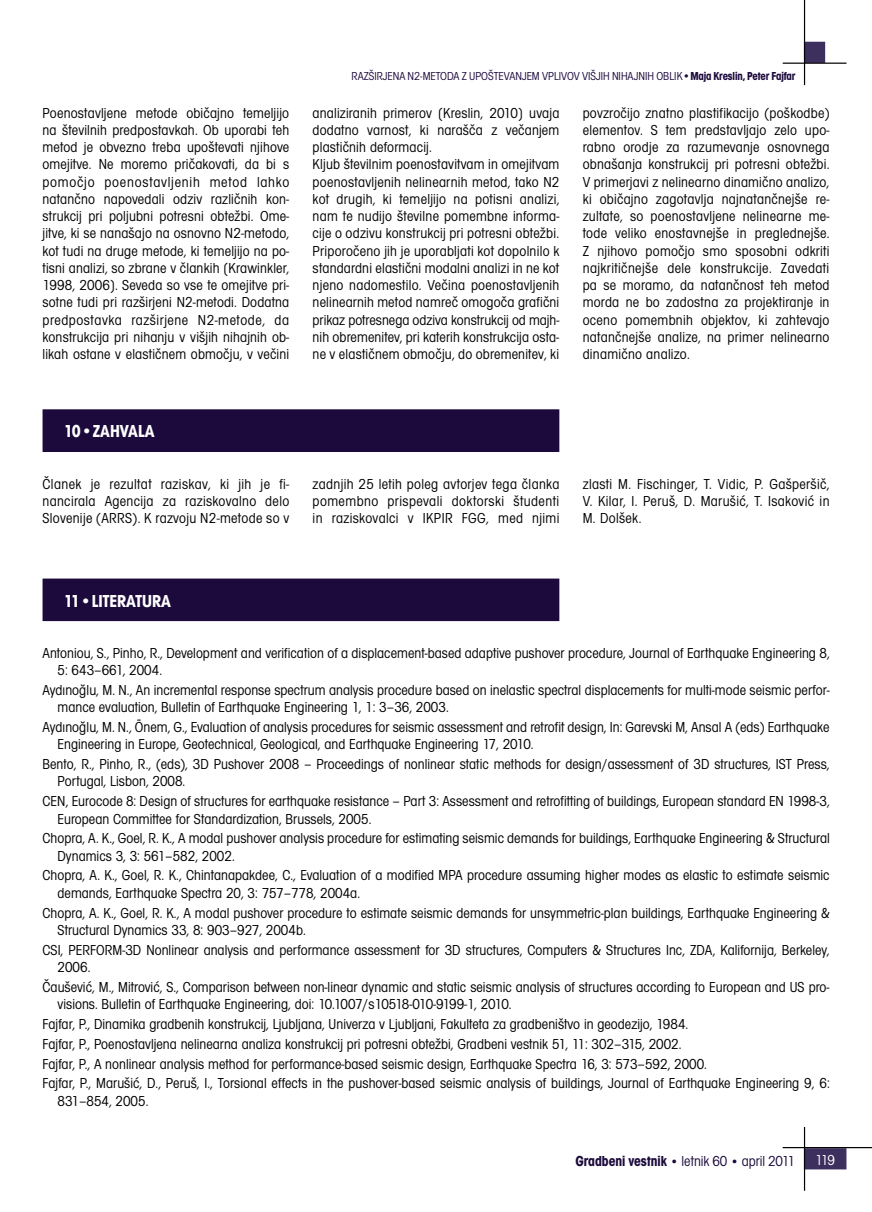
<style>
.page{position:relative;width:872px;height:1212px;background:#fff}
.page>*{position:absolute;margin:0;border:0;box-sizing:border-box;transform-origin:0 0}
._12_13{font:700 condensed 18px "Avant Gar Got Itc TEE";color:#fff}
.Osnovni_tekst{font:condensed 15px/17.2px "Avant Gar Got Itc TEE";color:#000}
.t1{font:condensed 15px "Avant Gar Got Itc TEE";color:#1c0a3c}
.Osnovni_tekst-2{font:condensed 15px "Avant Gar Got Itc T";color:#000}
.t2{font:condensed 15px "Avant Gar Got Itc TEE";color:#fff}
._24_25{font:condensed 12px "Avant Gar Got Itc TEE";color:#1c0a3c}
.s1{font-weight:700}
.s2{font-family:"Avant Gar Got Itc T"}
.s3{font-weight:700;font-size:13.5px}
</style>
<div class="page">
<div style="left:804px;top:1149px;width:41px;height:20px;background:#3d305e"></div>
<div style="left:804px;top:1148px;width:42px;height:21px;border:2px solid #3d305e"></div>
<hr style="left:782px;top:1147px;width:90px;height:1px;background:#000">
<hr style="left:804px;top:1127px;width:1px;height:64px;background:#000">
<div style="left:804px;top:42px;width:20px;height:20px;background:#3d305e"></div>
<div style="left:804px;top:42px;width:21px;height:21px;border:2px solid #3d305e"></div>
<hr style="left:782px;top:63px;width:64px;height:1px;background:#000">
<hr style="left:804px;top:0;width:1px;height:85px;background:#000">
<div style="left:43px;top:410px;width:515px;height:41px;background:#1c0a3c"></div>
<div style="left:43px;top:409px;width:516px;height:43px;border:2px solid #1c0a3c"></div>
<div style="left:43px;top:579px;width:515px;height:41px;background:#1c0a3c"></div>
<div style="left:43px;top:578px;width:516px;height:43px;border:2px solid #1c0a3c"></div>
<p class="_24_25" style="left:351px;top:70px;width:445px">RAZŠIRJENA N2-METODA Z UPOŠTEVANJEM VPLIVOV VIŠJIH NIHAJNIH OBLIK•<span class="s1">Maja Kreslin, Peter Fajfar</span></p>
<p class="Osnovni_tekst" style="left:43px;top:104px;width:248px;text-align:justify">Poenostavljene metode običajno temeljijo na številnih predpostavkah. Ob uporabi teh metod je obvezno treba upoštevati njihove omejitve. Ne moremo pričakovati, da bi s pomočjo poenostavljenih metod lahko natančno napovedali odziv različnih kon&shy;strukcij pri poljubni potresni obtežbi. Ome&shy;jitve, ki se nanašajo na osnovno N2-metodo, kot tudi na druge metode, ki temeljijo na po&shy;tisni analizi, so zbrane v člankih [Krawinkler, 1998, 2006]. Seveda so vse te omejitve pri&shy;sotne tudi pri razširjeni N2-metodi. Dodatna predpostavka razširjene N2-metode, da konstrukcija pri nihanju v višjih nihajnih ob&shy;likah ostane v elastičnem območju, v večini</p>
<p class="Osnovni_tekst" style="left:313px;top:104px;width:248px;text-align:justify">analiziranih primerov [Kreslin, 2010] uvaja dodatno varnost, ki narašča z večanjem plastičnih deformacij.</p>
<p class="Osnovni_tekst" style="left:313px;top:156px;width:248px;text-align:justify">Kljub številnim poenostavitvam in omejitvam poenostavljenih nelinearnih metod, tako N2 kot drugih, ki temeljijo na potisni analizi, nam te nudijo številne pomembne informa&shy;cije o odzivu konstrukcij pri potresni obtežbi.<br>Priporočeno jih je uporabljati kot dopolnilo k standardni elastični modalni analizi in ne kot njeno nadomestilo. Večina poenostavljenih nelinearnih metod namreč omogoča grafični prikaz potresnega odziva konstrukcij od majh&shy;nih obremenitev, pri katerih konstrukcija osta&shy;ne v elastičnem območju, do obremenitev, ki</p>
<p class="Osnovni_tekst" style="left:583px;top:104px;width:248px;text-align:justify">povzročijo znatno plastifikacijo (poškodbe) elementov. S tem predstavljajo zelo upo&shy;rabno orodje za razumevanje osnovnega obnašanja konstrukcij pri potresni obtežbi.<br>V primerjavi z nelinearno dinamično analizo, ki običajno zagotavlja najnatančnejše re&shy;zultate, so poenostavljene nelinearne me&shy;tode veliko enostavnejše in preglednejše.<br>Z njihovo pomočjo smo sposobni odkriti najkritičnejše dele konstrukcije. Zavedati pa se moramo, da natančnost teh metod morda ne bo zadostna za projektiranje in oceno pomembnih objektov, ki zahtevajo natančnejše analize, na primer nelinearno dinamično analizo.</p>
<p class="_12_13" style="left:64px;top:421px;width:92px">10•ZAHVALA</p>
<p class="Osnovni_tekst" style="left:43px;top:475px;width:248px;text-align:justify">Članek je rezultat raziskav, ki jih je fi&shy;nancirala Agencija za raziskovalno delo Slovenije (ARRS). K razvoju N2-metode so v</p>
<p class="Osnovni_tekst" style="left:313px;top:475px;width:248px;text-align:justify">zadnjih 25 letih poleg avtorjev tega članka pomembno prispevali doktorski študenti in raziskovalci v IKPIR FGG, med njimi</p>
<p class="Osnovni_tekst" style="left:583px;top:475px;width:248px;text-align:justify">zlasti M. Fischinger, T. Vidic, P. Gašperšič, V. Kilar, I. Peruš, D. Marušić, T. Isaković in M. Dolšek.</p>
<p class="_12_13" style="left:64px;top:590px;width:109px">11•LITERATURA</p>
<p class="Osnovni_tekst" style="left:58px;top:644px;width:773px;text-indent:-15px">Antoniou, S., Pinho, R., Development and verification of a displacement-based adaptive pushover procedure, Journal of Earthquake Engineering 8,<br>5: 643–661, 2004.</p>
<p class="Osnovni_tekst-2" style="left:43px;top:682px;width:55px">Aydıno˘lu</p>
<p class="Osnovni_tekst" style="left:58px;top:681px;width:773px;text-indent:22px"><span class="s2">g</span> , M. N., An incremental response spectrum analysis procedure based on inelastic spectral displacements for multi-mode seismic perfor&shy;mance evaluation, Bulletin of Earthquake Engineering 1, 1: 3–36, 2003.</p>
<p class="Osnovni_tekst-2" style="left:43px;top:719px;width:55px">Aydıno˘lu</p>
<p class="Osnovni_tekst" style="left:58px;top:719px;width:773px;text-indent:22px"><span class="s2">g</span> , M. N., Önem, G., Evaluation of analysis procedures for seismic assessment and retrofit design, In: Garevski M, Ansal A (eds) Earthquake<br>Engineering in Europe, Geotechnical, Geological, and Earthquake Engineering 17, 2010.</p>
<p class="Osnovni_tekst" style="left:58px;top:756px;width:773px;text-indent:-15px">Bento, R., Pinho, R., (eds), 3D Pushover 2008 – Proceedings of nonlinear static methods for design/assessment of 3D structures, IST Press,<br>Portugal, Lisbon, 2008.</p>
<p class="Osnovni_tekst" style="left:58px;top:793px;width:773px;text-indent:-15px">CEN, Eurocode 8: Design of structures for earthquake resistance – Part 3: Assessment and retrofitting of buildings, European standard EN 1998-3,<br>European Committee for Standardization, Brussels, 2005.</p>
<p class="Osnovni_tekst" style="left:58px;top:830px;width:773px;text-indent:-15px">Chopra, A. K., Goel, R. K., A modal pushover analysis procedure for estimating seismic demands for buildings, Earthquake Engineering &amp; Structural<br>Dynamics 3, 3: 561–582, 2002.</p>
<p class="Osnovni_tekst" style="left:58px;top:867px;width:773px;text-indent:-15px">Chopra, A. K., Goel, R. K., Chintanapakdee, C., Evaluation of a modified MPA procedure assuming higher modes as elastic to estimate seismic demands, Earthquake Spectra 20, 3: 757–778, 2004a.</p>
<p class="Osnovni_tekst" style="left:58px;top:904px;width:773px;text-indent:-15px">Chopra, A. K., Goel, R. K., A modal pushover procedure to estimate seismic demands for unsymmetric-plan buildings, Earthquake Engineering &amp;<br>Structural Dynamics 33, 8: 903–927, 2004b.</p>
<p class="Osnovni_tekst" style="left:58px;top:941px;width:773px;text-indent:-15px">CSI, PERFORM-3D Nonlinear analysis and performance assessment for 3D structures, Computers &amp; Structures Inc, ZDA, Kalifornija, Berkeley,<br>2006.</p>
<p class="Osnovni_tekst" style="left:58px;top:978px;width:773px;text-indent:-15px">Čaušević, M., Mitrović, S., Comparison between non-linear dynamic and static seismic analysis of structures according to European and US pro&shy;visions. Bulletin of Earthquake Engineering, doi: 10.1007/s10518-010-9199-1, 2010.</p>
<p class="Osnovni_tekst" style="left:43px;top:1015px;width:647px">Fajfar, P., Dinamika gradbenih konstrukcij, Ljubljana, Univerza v Ljubljani, Fakulteta za gradbeništvo in geodezijo, 1984.</p>
<p class="Osnovni_tekst" style="left:43px;top:1035px;width:640px">Fajfar, P., Poenostavljena nelinearna analiza konstrukcij pri potresni obtežbi, Gradbeni vestnik 51, 11: 302–315, 2002.</p>
<p class="Osnovni_tekst" style="left:43px;top:1055px;width:666px">Fajfar, P., A nonlinear analysis method for performance-based seismic design, Earthquake Spectra 16, 3: 573–592, 2000.</p>
<p class="Osnovni_tekst" style="left:58px;top:1075px;width:773px;text-indent:-15px">Fajfar, P., Marušić, D., Peruš, I., Torsional effects in the pushover-based seismic analysis of buildings, Journal of Earthquake Engineering 9, 6:<br>831–854, 2005.</p>
<p class="t1" style="left:575px;top:1152px;width:221px"><span class="s1">Gradbeni vestnik</span> <span class="s3">•</span> letnik 60 <span class="s3">•</span> april 2011</p>
<p class="t2" style="left:815px;top:1152px;width:21px">119</p>
</div>
